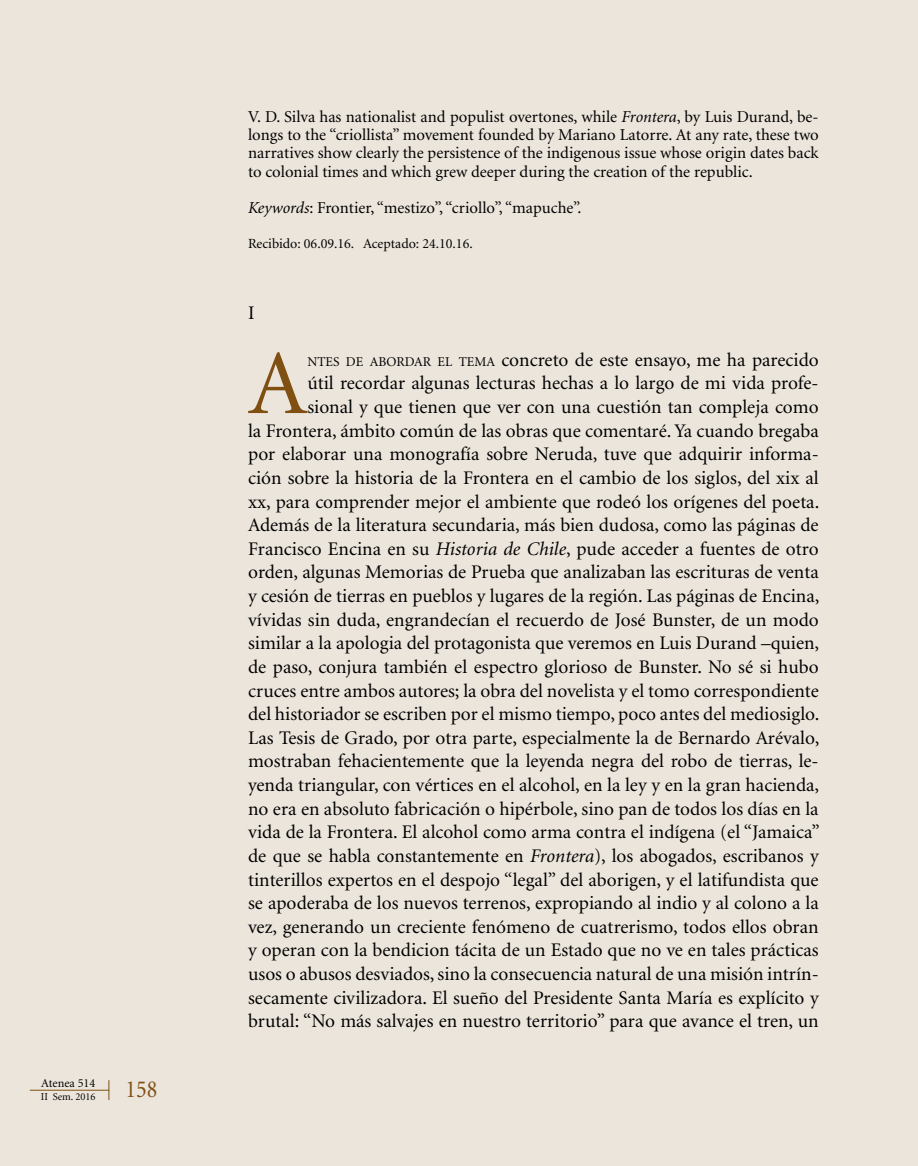
<style>
.page{position:relative;width:918px;height:1166px;background:#ece5dc}
.page>*{position:absolute;margin:0;border:0;box-sizing:border-box;transform-origin:0 0}
.t1{font:91.88px "Minion";color:#804f12}
.t2{font:24.5px "Minion";color:#804f12;scale:.9 1}
.t3{font:19.25px/23.6px "Minion";color:#000;text-align:right}
.t4{font:16.62px/18.4px "Minion";color:#000;text-align:justify}
.t5{font:14px "Minion";color:#000}
.t6{font:12.25px "Minion";color:#000}
.t7{font:10.5px "Minion";color:#000}
.s1{font-style:italic}
.s2{font-size:13.47px}
</style>
<div class="page">
<hr style="left:30px;top:1090px;width:79px;height:1px;background:#804f12">
<svg style="left:109px;top:1080px;width:1px;height:20px"></svg>
<p class="t6" style="left:41px;top:1077px;width:56px">Atenea 514</p>
<p class="t7" style="left:41px;top:1091px;width:56px">II Sem. 2016</p>
<p class="t2" style="left:126px;top:1077px;width:37px">158</p>
<p class="t4" style="left:248px;top:108px;width:572px">V. D. Silva has nationalist and populist overtones, while <span class="s1">Frontera</span>, by Luis Durand, be&shy;longs to the “criollista” movement founded by Mariano Latorre. At any rate, these two narratives show clearly the persistence of the indigenous issue whose origin dates back to colonial times and which grew deeper during the creation of the republic.</p>
<p class="t4" style="left:248px;top:200px;width:335px"><span class="s1">Keywords</span>: Frontier, “mestizo”, “criollo”, “mapuche”.</p>
<p class="t5" style="left:248px;top:236px;width:226px">Recibido: 06.09.16. Aceptado: 24.10.16.</p>
<p class="t3" style="left:248px;top:301px;width:8px">I</p>
<h1 class="t1" style="left:248px;top:338px;width:61px">A</h1>
<p class="t3" style="left:248px;top:348px;width:573px"><span class="s2">NTES DE ABORDAR EL TEMA</span> concreto de este ensayo, me ha parecido<br>útil recordar algunas lecturas hechas a lo largo de mi vida profe-<br>sional y que tienen que ver con una cuestión tan compleja como<br>la Frontera, ámbito común de las obras que comentaré. Ya cuando bregaba por elaborar una monografía sobre Neruda, tuve que adquirir informa&shy;ción sobre la historia de la Frontera en el cambio de los siglos, del xix al xx, para comprender mejor el ambiente que rodeó los orígenes del poeta.<br>Además de la literatura secundaria, más bien dudosa, como las páginas de Francisco Encina en su <span class="s1">Historia de Chile</span>, pude acceder a fuentes de otro orden, algunas Memorias de Prueba que analizaban las escrituras de venta y cesión de tierras en pueblos y lugares de la región. Las páginas de Encina, vívidas sin duda, engrandecían el recuerdo de José Bunster, de un modo similar a la apologia del protagonista que veremos en Luis Durand –quien, de paso, conjura también el espectro glorioso de Bunster. No sé si hubo cruces entre ambos autores; la obra del novelista y el tomo correspondiente del historiador se escriben por el mismo tiempo, poco antes del mediosiglo.<br>Las Tesis de Grado, por otra parte, especialmente la de Bernardo Arévalo, mostraban fehacientemente que la leyenda negra del robo de tierras, le&shy;yenda triangular, con vértices en el alcohol, en la ley y en la gran hacienda, no era en absoluto fabricación o hipérbole, sino pan de todos los días en la vida de la Frontera. El alcohol como arma contra el indígena (el “Jamaica” de que se habla constantemente en <span class="s1">Frontera</span>), los abogados, escribanos y tinterillos expertos en el despojo “legal” del aborigen, y el latifundista que se apoderaba de los nuevos terrenos, expropiando al indio y al colono a la vez, generando un creciente fenómeno de cuatrerismo, todos ellos obran y operan con la bendicion tácita de un Estado que no ve en tales prácticas usos o abusos desviados, sino la consecuencia natural de una misión intrín&shy;secamente civilizadora. El sueño del Presidente Santa María es explícito y brutal: “No más salvajes en nuestro territorio” para que avance el tren, un</p>
</div>
